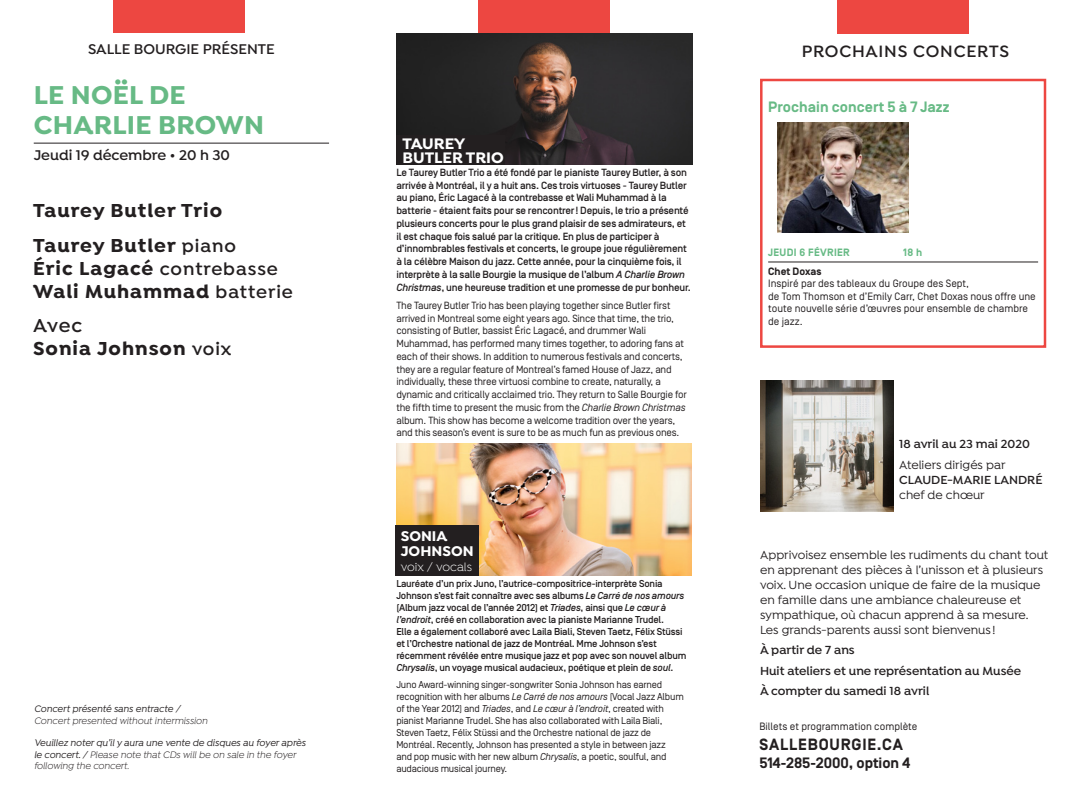
<style>
.page{position:relative;width:1080px;height:810px;background:#fff}
.page>*{position:absolute;margin:0;border:0;box-sizing:border-box;transform-origin:0 0}
.t1{font:700 27.5px/29.6px "Isidora";letter-spacing:.01em;color:#67ba85}
.t2{font:700 20px/34.4px "Isidora";letter-spacing:.05em;color:#231f20}
.t3{font:600 18.75px "Isidora";letter-spacing:.05em;color:#231f20}
.t4{font:600 17.5px "Isidora";letter-spacing:.045em;color:#231f20}
.t5{font:700 16.25px/13.8px "Isidora";color:#fff}
.t6{font:700 16.25px "Simplon BP";letter-spacing:.05em;color:#231f20}
.t7{font:600 15px "Isidora";color:#231f20}
.t8{font:700 15px "Simplon BP";color:#67ba85}
.t9{font:700 15px "Simplon Norm";color:#231f20}
.t10{font:700 15px/15px "Isidora";color:#fff}
.t11{font:500 12.5px/15px "Isidora";color:#231f20}
.t12{font:600 12.5px/20.6px "Isidora";color:#231f20}
.t13{font:12.5px "Isidora";color:#fff}
.t14{font:10.62px/12.5px "Simplon BP Regular";color:#231f20}
.t15{font:700 10.62px "Simplon BP";letter-spacing:.03em;color:#67ba85}
.t16{font:700 10.62px "Simplon BP";color:#231f20}
.t17{font:10.38px/12.8px "Simplon BP Regular";letter-spacing:-.02em;color:#231f20}
.t18{font:500 10.38px/12.8px "Simplon BP";letter-spacing:-.02em;color:#231f20}
.t19{font:500 10px/12px "Simplon BP";letter-spacing:-.02em;color:#231f20}
.t20{font:10px/12px "Simplon BP Regular";letter-spacing:-.02em;color:#231f20}
.t21{font:italic 500 10px/11.2px "Isidora";color:#231f20}
.t22{font:italic 10px "Isidora";color:#231f20}
.s1{font-weight:600;font-size:18.75px}
.s2{font-weight:700;font-size:20px}
.s3{font-weight:600}
.s4{font-weight:400}
.s5{font-style:italic}
</style>
<div class="page">
<hr style="left:34px;top:143px;width:295px;height:1px;background:#231f20">
<div style="left:113px;top:0;width:131px;height:32px;background:#ed4741"></div>
<div style="left:837px;top:0;width:132px;height:34px;background:#ed4741"></div>
<div style="left:478px;top:0;width:131px;height:32px;background:#ed4741"></div>
<img style="left:397px;top:33px;width:295px;height:132px">
<div style="left:397px;top:135px;width:108px;height:30px;background:#231f20"></div>
<img style="left:396px;top:444px;width:296px;height:131px">
<div style="left:395px;top:525px;width:83px;height:50px;background:#231f20"></div>
<hr style="left:768px;top:262px;width:270px;height:1px;background:#231f20">
<div style="left:760px;top:79px;width:286px;height:269px;border:2px solid #ed4741"></div>
<img style="left:760px;top:380px;width:134px;height:132px">
<img style="left:777px;top:123px;width:132px;height:110px">
<h3 class="t7" style="left:88px;top:40px;width:188px">SALLE BOURGIE PRÉSENTE</h3>
<h3 class="t4" style="left:802px;top:41px;width:209px">PROCHAINS CONCERTS</h3>
<h1 class="t1" style="left:34px;top:81px;width:232px">LE NOËL DE<br>CHARLIE BROWN</h1>
<h3 class="t7" style="left:34px;top:146px;width:198px">Jeudi 19 décembre • 20 h 30</h3>
<h2 class="t2" style="left:33px;top:194px;width:204px">Taurey Butler Trio<br>Taurey Butler <span class="s1">piano</span></h2>
<h3 class="t3" style="left:33px;top:258px;width:246px"><span class="s2">Éric Lagacé</span> contrebasse</h3>
<h2 class="t2" style="left:33px;top:275px;width:261px">Wali Muhammad <span class="s1">batterie<br></span><span class="s3">Avec</span></h2>
<h2 class="t2" style="left:33px;top:332px;width:200px">Sonia Johnson <span class="s1">voix</span></h2>
<p class="t21" style="left:34px;top:704px;width:148px">Concert présenté sans entracte /</p>
<p class="t22" style="left:34px;top:715px;width:175px">Concert presented without intermission</p>
<p class="t21" style="left:34px;top:738px;width:273px">Veuillez noter qu’il y aura une vente de disques au foyer après le concert. / <span class="s4">Please note that CDs will be on sale in the foyer following the concert.</span></p>
<h3 class="t5" style="left:403px;top:138px;width:103px">TAUREY<br>BUTLER TRIO</h3>
<p class="t18" style="left:396px;top:166px;width:296px">Le Taurey Butler Trio a été fondé par le pianiste Taurey Butler, à son arrivée à Montréal, il y a huit ans. Ces trois virtuoses - Taurey Butler au piano, Éric Lagacé à la contrebasse et Wali Muhammad à la batterie - étaient faits pour se rencontrer! Depuis, le trio a présenté plusieurs concerts pour le plus grand plaisir de ses admirateurs, et il est chaque fois salué par la critique. En plus de participer à d’innombrables festivals et concerts, le groupe joue régulièrement à la célèbre Maison du jazz. Cette année, pour la cinquième fois, il interprète à la salle Bourgie la musique de l’album <span class="s5">A Charlie Brown Christmas</span>, une heureuse tradition et une promesse de pur bonheur.</p>
<p class="t17" style="left:396px;top:299px;width:292px">The Taurey Butler Trio has been playing together since Butler first arrived in Montreal some eight years ago. Since that time, the trio, consisting of Butler, bassist Éric Lagacé, and drummer Wali Muhammad, has performed many times together, to adoring fans at each of their shows. In addition to numerous festivals and concerts, they are a regular feature of Montreal’s famed House of Jazz, and individually, these three virtuosi combine to create, naturally, a dynamic and critically acclaimed trio. They return to Salle Bourgie for the fifth time to present the music from the <span class="s5">Charlie Brown Christmas </span>album. This show has become a welcome tradition over the years, and this season’s event is sure to be as much fun as previous ones.</p>
<h3 class="t10" style="left:401px;top:529px;width:74px">SONIA<br>JOHNSON</h3>
<p class="t13" style="left:401px;top:560px;width:73px">voix / vocals</p>
<p class="t19" style="left:396px;top:577px;width:292px">Lauréate d’un prix Juno, l’autrice-compositrice-interprète Sonia Johnson s’est fait connaître avec ses albums <span class="s5">Le Carré de nos amours </span>(Album jazz vocal de l’année 2012) et <span class="s5">Triades</span>, ainsi que <span class="s5">Le cœur à l’endroit</span>, créé en collaboration avec la pianiste Marianne Trudel.<br>Elle a également collaboré avec Laila Biali, Steven Taetz, Félix Stüssi et l’Orchestre national de jazz de Montréal. Mme Johnson s’est récemment révélée entre musique jazz et pop avec son nouvel album <span class="s5">Chrysalis</span>, un voyage musical audacieux, poétique et plein de <span class="s5">soul</span>.</p>
<p class="t20" style="left:396px;top:679px;width:289px">Juno Award-winning singer-songwriter Sonia Johnson has earned recognition with her albums <span class="s5">Le Carré de nos amours</span> (Vocal Jazz Album of the Year 2012) and <span class="s5">Triades</span>, and <span class="s5">Le cœur à l’endroit</span>, created with pianist Marianne Trudel. She has also collaborated with Laila Biali, Steven Taetz, Félix Stüssi and the Orchestre national de jazz de Montréal. Recently, Johnson has presented a style in between jazz and pop music with her new album <span class="s5">Chrysalis</span>, a poetic, soulful, and audacious musical journey.</p>
<h3 class="t8" style="left:768px;top:99px;width:183px">Prochain concert 5 à 7 Jazz</h3>
<p class="t15" style="left:768px;top:246px;width:83px">JEUDI 6 FÉVRIER</p>
<p class="t15" style="left:903px;top:246px;width:21px">18 h</p>
<p class="t16" style="left:768px;top:265px;width:55px">Chet Doxas</p>
<p class="t14" style="left:768px;top:277px;width:269px">Inspiré par des tableaux du Groupe des Sept,<br>de Tom Thomson et d’Emily Carr, Chet Doxas nous offre une toute nouvelle série d’œuvres pour ensemble de chambre de jazz.</p>
<p class="t12" style="left:899px;top:434px;width:132px">18 avril au 23 mai 2020</p>
<p class="t11" style="left:899px;top:458px;width:108px">Ateliers dirigés par</p>
<p class="t12" style="left:899px;top:470px;width:145px">CLAUDE-MARIE LANDRÉ</p>
<p class="t11" style="left:899px;top:488px;width:87px">chef de chœur</p>
<p class="t11" style="left:760px;top:548px;width:290px">Apprivoisez ensemble les rudiments du chant tout en apprenant des pièces à l’unisson et à plusieurs voix. Une occasion unique de faire de la musique en famille dans une ambiance chaleureuse et sympathique, où chacun apprend à sa mesure.<br>Les grands-parents aussi sont bienvenus !</p>
<p class="t12" style="left:760px;top:640px;width:263px">À partir de 7 ans<br>Huit ateliers et une représentation au Musée<br>À compter du samedi 18 avril</p>
<p class="t14" style="left:759px;top:720px;width:160px">Billets et programmation complète</p>
<h3 class="t6" style="left:759px;top:735px;width:145px">SALLEBOURGIE.CA</h3>
<h3 class="t9" style="left:759px;top:755px;width:152px">514-285-2000, option 4</h3>
</div>
